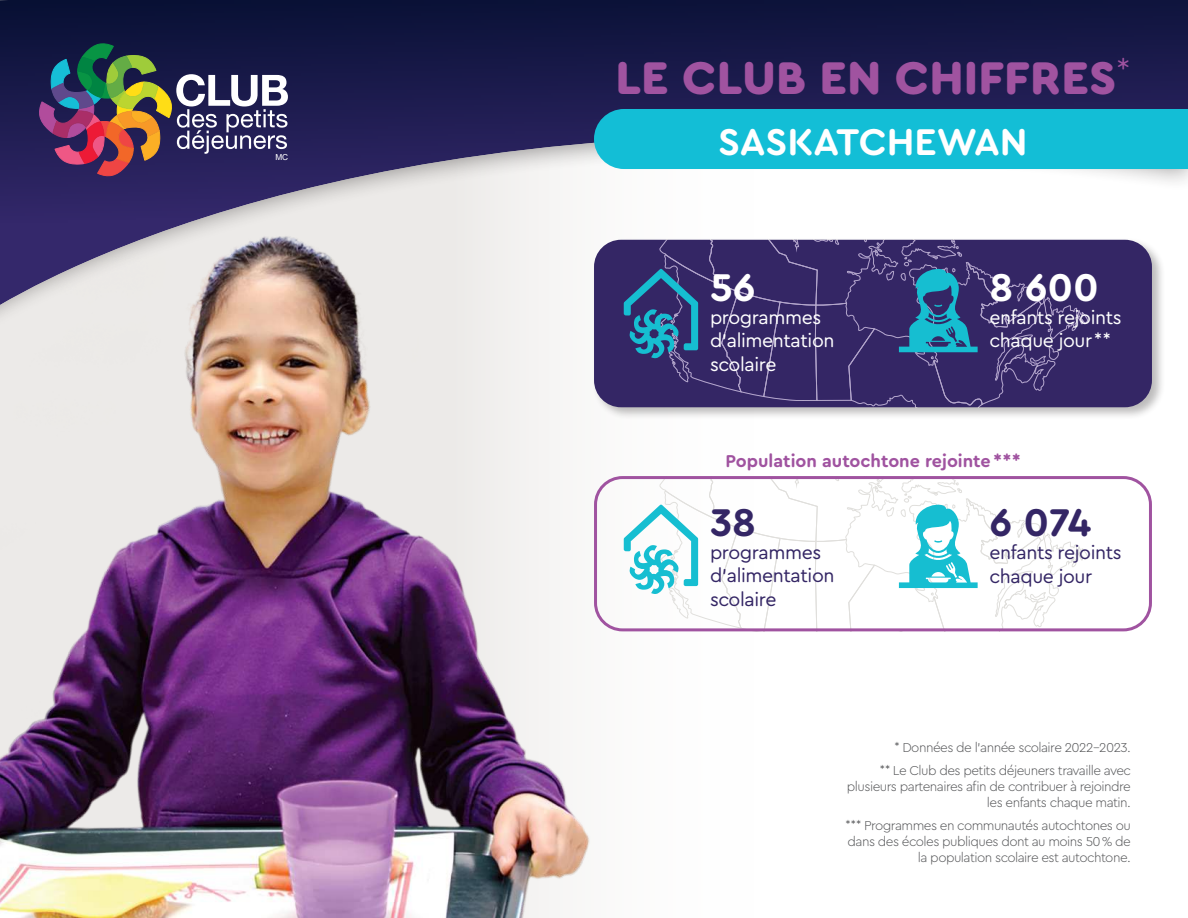
<style>
.page{position:relative;width:1188px;height:918px;background:#fff}
.page>*{position:absolute;margin:0;border:0;box-sizing:border-box;transform-origin:0 0}
.t1{font:900 48px "Cera Round Pro";color:#a053a0}
.t2{font:700 40.5px "Cera Round Pro";color:#fff}
.t3{font:700 40.5px "Cera Round Pro";color:#342665}
.t4{font:700 39px "Cera Round Pro";color:#fff}
.t5{font:19.5px/23.7px "Cera Round Pro";letter-spacing:-.02em;color:#fff}
.t6{font:19.5px/23.7px "Cera Round Pro";letter-spacing:-.02em;color:#342665}
.t7{font:700 18px "Cera Round Pro";color:#a053a0}
.t8{font:300 13.5px/16.2px "Cera Round Pro";letter-spacing:-.04em;color:#57585a;text-align:right}
.t9{font:8.25px "Arial";color:#fff}
</style>
<div class="page">
<img style="left:0;top:338px;width:590px;height:580px">
<div style="left:0;top:0;width:1188px;height:338px;background:#221f1f;opacity:.4"></div>
<img style="left:0;top:0;width:1188px;height:305px">
<svg style="left:39px;top:43px;width:249px;height:133px;background:#554b60"></svg>
<div style="left:592px;top:238px;width:573px;height:182px;background:#221f1f;opacity:.3"></div>
<div style="left:594px;top:240px;width:558px;height:167px;background:#342665;border-radius:27px"></div>
<svg style="left:624px;top:240px;width:464px;height:167px"></svg>
<svg style="left:624px;top:480px;width:464px;height:147px"></svg>
<div style="left:594px;top:476px;width:558px;height:155px;border:3px solid #a053a0;border-radius:27px"></div>
<div style="left:594px;top:109px;width:594px;height:60px;background:#13bed6"></div>
<p class="t9" style="left:275px;top:153px;width:14px">MC</p>
<h1 class="t1" style="left:616px;top:49px;width:516px">LE CLUB EN CHIFFRES<sup>*</sup></h1>
<h3 class="t4" style="left:718px;top:118px;width:311px">SASKATCHEWAN</h3>
<h2 class="t2" style="left:710px;top:262px;width:47px">56</h2>
<h3 class="t5" style="left:710px;top:306px;width:126px">programmes d’alimentation scolaire</h3>
<h2 class="t2" style="left:990px;top:262px;width:111px">8 600</h2>
<h3 class="t5" style="left:990px;top:306px;width:134px">enfants rejoints chaque jour **</h3>
<h3 class="t7" style="left:725px;top:450px;width:297px">Population autochtone rejointe ***</h3>
<h2 class="t3" style="left:710px;top:498px;width:48px">38</h2>
<h3 class="t6" style="left:710px;top:541px;width:126px">programmes d’alimentation scolaire</h3>
<h2 class="t3" style="left:990px;top:498px;width:103px">6 074</h2>
<h3 class="t6" style="left:990px;top:542px;width:134px">enfants rejoints chaque jour</h3>
<p class="t8" style="left:880px;top:736px;width:253px;line-height:23px">* Données de l’année scolaire 2022–2023.<br>** Le Club des petits déjeuners travaille avec</p>
<p class="t8" style="left:847px;top:779px;width:286px">plusieurs partenaires afin de contribuer à rejoindre les enfants chaque matin.</p>
<p class="t8" style="left:846px;top:818px;width:287px">*** Programmes en communautés autochtones ou dans des écoles publiques dont au moins 50 % de la population scolaire est autochtone.</p>
</div>
